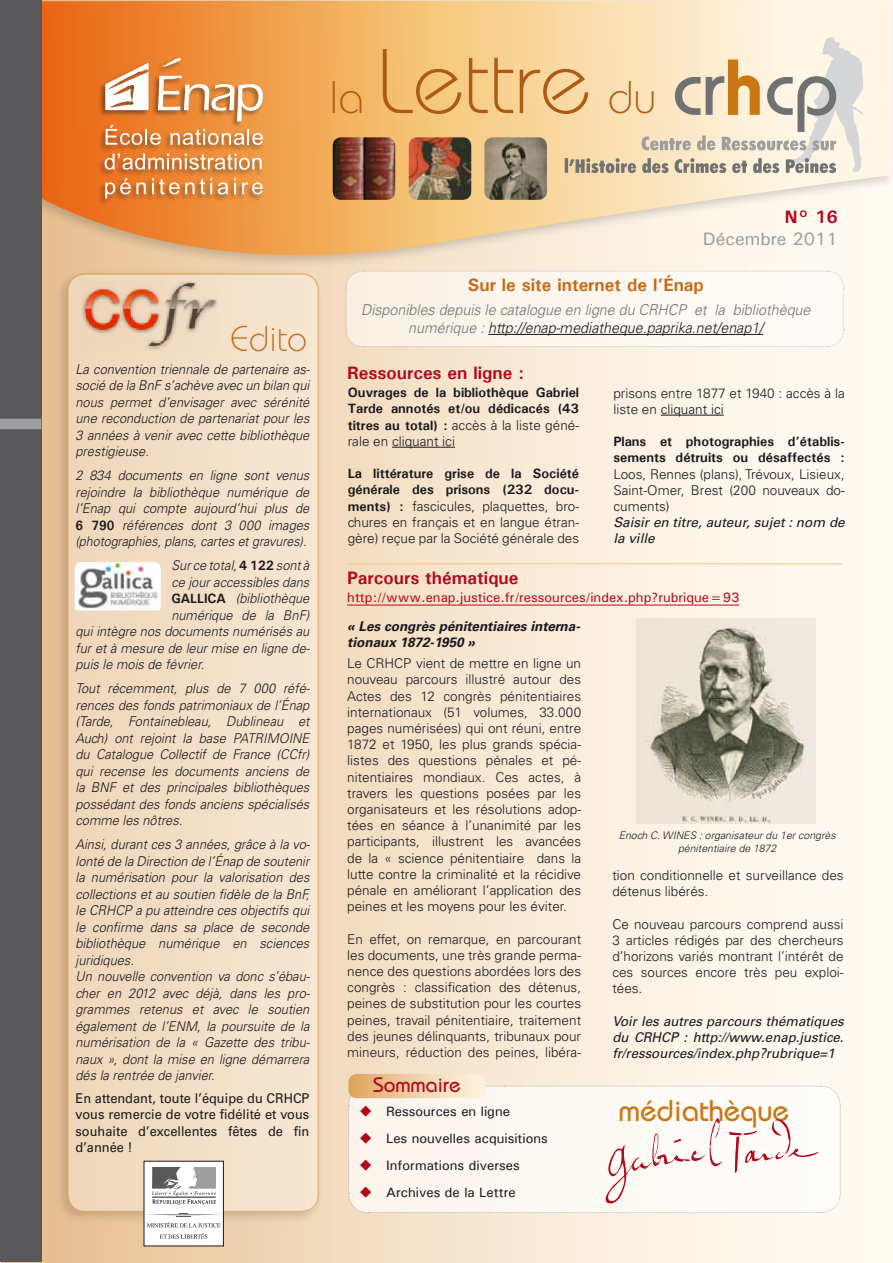
<style>
.page{position:relative;width:893px;height:1263px;background:#fff}
.page>*{position:absolute;margin:0;border:0;box-sizing:border-box;transform-origin:0 0}
.t1{font:300 91.5px "Bauhaus";color:#ac5a14}
.t2{font:300 36px "Bauhaus";color:#c56914}
.t3{font:500 30.15px "Bauhaus";color:#cb7711}
.t4{font:500 21px "Bauhaus";color:#b3071b}
.t5{font:700 18px "Univers";color:#b3071b}
.t6{font:700 18px "Univers";color:#c56914}
.t7{font:500 18px "Univers";color:#9c9e9f}
.t8{font:italic 300 15px/18px "Univers";color:#707172;text-align:center;scale:.95 1}
.t9{font:italic 300 13.5px/16.5px "Univers";color:#1a171c;text-align:justify;scale:.95 1}
.t10{font:300 13.5px/16.2px "Univers";color:#1a171c;text-align:justify}
.t11{font:700 13.5px/16.2px "Univers";color:#1a171c;text-align:justify}
.t12{font:italic 13.5px/16.2px "Univers";color:#1a171c}
.t13{font:13.5px/16.5px "Univers";color:#1a171c;text-align:justify;scale:.95 1}
.t14{font:500 13.5px "Univers";color:#1a171c}
.t15{font:500 13.5px "Univers";color:#b3071b}
.t16{font:italic 700 13.5px/16.5px "Univers";color:#1a171c}
.t17{font:italic 300 10.5px/13.5px "Univers";color:#1a171c;text-align:center}
.s1{font-size:45.75px}
.s2{font-weight:500;font-size:79.05px;color:#707172}
.s3{font-weight:600;font-size:79.05px;color:#cb7711}
.s4{color:#1a171c}
.s5{font-weight:700;font-style:normal}
.s6{font-weight:300}
.s7{font-weight:700}
.s8{color:#b3071b}
</style>
<div class="page">
<div style="left:2px;top:0;width:891px;height:1263px;background:linear-gradient(to right,#e4be91,#fff)"></div>
<svg style="left:345px;top:288px;width:500px;height:59px"></svg>
<svg style="left:41px;top:0;width:852px;height:288px;background:#f4c692"></svg>
<div style="left:53px;top:268px;width:270px;height:958px;background:#1a171c;opacity:.51"></div>
<div style="left:68px;top:274px;width:250px;height:937px;background:#f3dfc7;border-radius:17px"></div>
<div style="left:67px;top:273px;width:252px;height:939px;border:2px solid #cb7711;border-radius:17px"></div>
<svg style="left:348px;top:1074px;width:493px;height:139px"></svg>
<hr style="left:488px;top:334px;width:275px;height:1px;background:#1a171c">
<div style="left:0;top:0;width:41px;height:1261px;background:#58585a"></div>
<div style="left:0;top:419px;width:41px;height:10px;background:#9c9e9f"></div>
<div style="left:144px;top:1161px;width:79px;height:85px;background:#fff"></div>
<svg style="left:152px;top:1167px;width:64px;height:38px"></svg>
<svg style="left:160px;top:1233px;width:47px;height:6px"></svg>
<svg style="left:144px;top:1213px;width:79px;height:14px"></svg>
<svg style="left:565px;top:37px;width:299px;height:136px;background:#f0e0c6"></svg>
<img style="left:333px;top:137px;width:62px;height:63px">
<img style="left:484px;top:137px;width:63px;height:63px">
<img style="left:409px;top:137px;width:62px;height:63px">
<hr style="left:392px;top:447px;width:63px;height:1px;background:#1a171c">
<hr style="left:661px;top:415px;width:63px;height:1px;background:#1a171c">
<div style="left:97px;top:56px;width:167px;height:149px;background:#1a171c;opacity:.5"></div>
<svg style="left:105px;top:57px;width:158px;height:88px"></svg>
<svg style="left:105px;top:153px;width:157px;height:17px"></svg>
<svg style="left:105px;top:178px;width:41px;height:21px"></svg>
<svg style="left:152px;top:178px;width:42px;height:16px"></svg>
<svg style="left:200px;top:178px;width:12px;height:16px"></svg>
<svg style="left:218px;top:182px;width:10px;height:12px"></svg>
<svg style="left:234px;top:178px;width:2px;height:16px"></svg>
<svg style="left:242px;top:182px;width:21px;height:12px"></svg>
<hr style="left:347px;top:605px;width:392px;height:1px;background:#b3071b">
<hr style="left:347px;top:563px;width:495px;height:1px;background:#f6c97b">
<img style="left:75px;top:562px;width:86px;height:48px">
<img style="left:82px;top:282px;width:136px;height:69px">
<img style="left:637px;top:618px;width:178px;height:206px">
<h1 class="t1" style="left:329px;top:28px;width:511px"><span class="s1">la</span> Lettre <span class="s1">du</span> <span class="s2">cr</span><span class="s3">h</span><span class="s2">cp</span></h1>
<h2 class="t2" style="left:231px;top:317px;width:78px">Edito</h2>
<h3 class="t5" style="left:785px;top:205px;width:54px">N° 16</h3>
<h3 class="t7" style="left:703px;top:227px;width:136px">Décembre 2011</h3>
<h3 class="t6" style="left:468px;top:273px;width:238px">Sur le site internet de l’Énap</h3>
<p class="t8" style="left:361px;top:301px;width:474px">Disponibles depuis le catalogue en ligne du CRHCP et la bibliothèque numérique : <span class="s4">http://enap-mediatheque.paprika.net/enap1/</span></p>
<p class="t9" style="left:76px;top:361px;width:248px">La convention triennale de partenaire as&shy;socié de la BnF s’achève avec un bilan qui nous permet d’envisager avec sérénité une reconduction de partenariat pour les 3 années à venir avec cette bibliothèque prestigieuse.</p>
<p class="t9" style="left:76px;top:467px;width:248px">2 834 documents en ligne sont venus rejoindre la bibliothèque numérique de l’Enap qui compte aujourd’hui plus de <span class="s5">6 790</span> références dont 3 000 images (photographies, plans, cartes et gravures).</p>
<p class="t9" style="left:171px;top:557px;width:147px">Sur ce total, <span class="s5">4 122</span> sont à</p>
<p class="t9" style="left:171px;top:574px;width:147px">ce jour accessibles dans</p>
<p class="t9" style="left:171px;top:590px;width:147px"><span class="s5">GALLICA</span> (bibliothèque</p>
<p class="t9" style="left:171px;top:607px;width:147px">numérique de la BnF)</p>
<p class="t9" style="left:76px;top:623px;width:248px">qui intègre nos documents numérisés au</p>
<p class="t9" style="left:76px;top:640px;width:248px">fur et à mesure de leur mise en ligne de-</p>
<p class="t9" style="left:76px;top:656px;width:137px">puis le mois de février.</p>
<p class="t9" style="left:76px;top:680px;width:248px">Tout récemment, plus de 7 000 réfé&shy;rences des fonds patrimoniaux de l’énap (Tarde, Fontainebleau, Dublineau et Auch) ont rejoint la base PATRIMOINE du Catalogue Collectif de France (CCfr) qui recense les documents anciens de la BNF et des principales bibliothèques possédant des fonds anciens spécialisés comme les nôtres.</p>
<p class="t9" style="left:76px;top:836px;width:248px;text-align:left">Ainsi, durant ces 3 années, grâce à la vo&shy;lonté de la Direction de l’énap de soutenir la numérisation pour la valorisation des collections et au soutien fidèle de la BnF, le CRHCP a pu atteindre ces objectifs qui le confirme dans sa place de seconde bibliothèque numérique en sciences juridiques.<br>Un nouvelle convention va donc s’ébau&shy;cher en 2012 avec déjà, dans les pro&shy;grammes retenus et avec le soutien également de l’ENM, la poursuite de la numérisation de la « Gazette des tribu&shy;naux », dont la mise en ligne démarrera dés la rentrée de janvier.</p>
<p class="t13" style="left:76px;top:1090px;width:248px">En attendant, toute l’équipe du CRHCP vous remercie de votre fidélité et vous souhaite d’excellentes fêtes de fin d’année !</p>
<h3 class="t3" style="left:618px;top:1092px;width:172px">médiathèque</h3>
<h3 class="t5" style="left:347px;top:362px;width:179px">Ressources en ligne :</h3>
<p class="t11" style="left:348px;top:384px;width:233px">Ouvrages de la bibliothèque Gabriel Tarde annotés et/ou dédicacés (43 titres au total) : <span class="s6">accès à la liste géné&shy;rale en cliquant ici</span></p>
<p class="t10" style="left:348px;top:465px;width:233px"><span class="s7">La littérature grise de la Société générale des prisons (232 docu&shy;ments) :</span> fascicules, plaquettes, bro&shy;chures en français et en langue étran&shy;gère) reçue par la Société générale des</p>
<p class="t10" style="left:613px;top:385px;width:233px">prisons entre 1877 et 1940 : accès à la liste en cliquant ici</p>
<p class="t11" style="left:613px;top:433px;width:233px">Plans et photographies d’établis&shy;sements détruits ou désaffectés :</p>
<p class="t10" style="left:613px;top:466px;width:233px">Loos, Rennes (plans), Trévoux, Lisieux, Saint-Omer, Brest (200 nouveaux do&shy;cuments)</p>
<p class="t12" style="left:613px;top:514px;width:233px">Saisir en titre, auteur, sujet : nom de la ville</p>
<h3 class="t5" style="left:347px;top:567px;width:173px">Parcours thématique</h3>
<p class="t15" style="left:347px;top:589px;width:394px">http://www.enap.justice.fr/ressources/index.php?rubrique=93</p>
<p class="t16" style="left:347px;top:618px;width:234px">« Les congrès pénitentiaires interna&shy;tionaux 1872-1950 »</p>
<p class="t10" style="left:347px;top:655px;width:235px">Le CRHCP vient de mettre en ligne un nouveau parcours illustré autour des Actes des 12 congrès pénitentiaires internationaux (51 volumes, 33.000 pages numérisées) qui ont réuni, entre 1872 et 1950, les plus grands spécia&shy;listes des questions pénales et pé&shy;nitentiaires mondiaux. Ces actes, à travers les questions posées par les organisateurs et les résolutions adop&shy;tées en séance à l’unanimité par les participants, illustrent les avancées de la « science pénitentiaire dans la lutte contre la criminalité et la récidive pénale en améliorant l’application des peines et les moyens pour les éviter.</p>
<p class="t10" style="left:347px;top:931px;width:235px">En effet, on remarque, en parcourant les documents, une très grande perma&shy;nence des questions abordées lors des congrès : classification des détenus, peines de substitution pour les courtes peines, travail pénitentiaire, traitement des jeunes délinquants, tribunaux pour mineurs, réduction des peines, libéra-</p>
<p class="t17" style="left:619px;top:828px;width:218px">Enoch C. WINES : organisateur du 1er congrès pénitentiaire de 1872</p>
<p class="t10" style="left:612px;top:867px;width:233px">tion conditionnelle et surveillance des détenus libérés.</p>
<p class="t10" style="left:612px;top:916px;width:233px">Ce nouveau parcours comprend aussi 3 articles rédigés par des chercheurs d’horizons variés montrant l’intérêt de ces sources encore très peu exploi&shy;tées.</p>
<p class="t12" style="left:612px;top:1013px;width:233px;text-align:justify">Voir les autres parcours thématiques du CRHCP : http://www.enap.justice. fr/ressources/index.php?rubrique=1</p>
<h3 class="t4" style="left:373px;top:1072px;width:89px">Sommaire</h3>
<p class="t14" style="left:359px;top:1102px;width:152px"><span class="s8">◆</span> Ressources en ligne</p>
<p class="t14" style="left:359px;top:1129px;width:190px"><span class="s8">◆</span> Les nouvelles acquisitions</p>
<p class="t14" style="left:359px;top:1156px;width:162px"><span class="s8">◆</span> Informations diverses</p>
<p class="t14" style="left:359px;top:1183px;width:158px"><span class="s8">◆</span> Archives de la Lettre</p>
</div>
